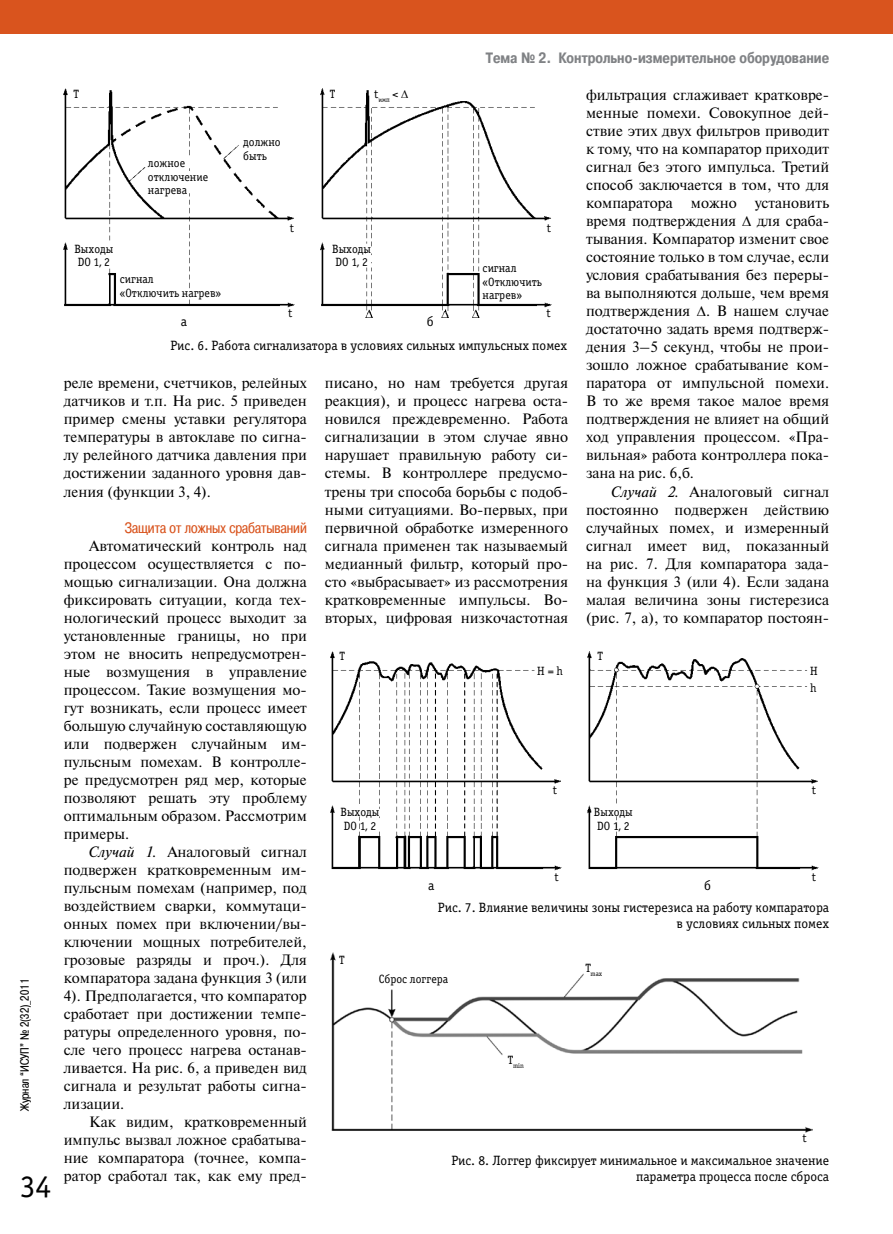
<style>
.page{position:relative;width:893px;height:1234px;background:#fff}
.page>*{position:absolute;margin:0;border:0;box-sizing:border-box;transform-origin:0 0}
.t1{font:31.5px "Officina Serif C";color:#000}
.t2{font:15px/18px "Newton C";color:#000;text-align:justify}
.t3{font:700 15px "Pragmatica Cond C";color:#808285}
.t4{font:15px "Pragmatica Cond C";color:#d9541e}
.t5{font:13.5px/16.2px "Officina Serif C";color:#000;text-align:right}
.t6{font:12px/13.5px "Officina Serif C";color:#000}
.t7{font:12px "Pragmatica Cond C";color:#000}
.t8{font:6.9px "Officina Serif C";color:#000}
.s1{font-style:italic}
</style>
<div class="page">
<div style="left:0;top:0;width:893px;height:34px;background:#d9541e"></div>
<img style="left:64px;top:88px;width:488px;height:229px">
<img style="left:330px;top:651px;width:488px;height:220px">
<img style="left:330px;top:952px;width:482px;height:181px">
<p class="t7" style="left:18px;top:1110px;width:134px;rotate:-90deg">Журнал “ИСУП” № 2(32)_2011</p>
<h1 class="t1" style="left:20px;top:1168px;width:33px">34</h1>
<p class="t3" style="left:486px;top:50px;width:345px">Тема № 2. Контрольно-измерительное оборудование</p>
<p class="t2" style="left:586px;top:86px;width:245px">фильтрация сглаживает кратковре&shy;менные помехи. Совокупное дей&shy;ствие этих двух фильтров приводит к тому, что на компаратор приходит сигнал без этого импульса. Третий способ заключается в том, что для компаратора можно установить время подтверждения ∆ для сраба&shy;тывания. Компаратор изменит свое состояние только в том случае, если условия срабатывания без переры&shy;ва выполняются дольше, чем время подтверждения ∆. В нашем случае достаточно задать время подтверж&shy;дения 3–5 секунд, чтобы не прои&shy;зошло ложное срабатывание ком&shy;паратора от импульсной помехи.<br>В то же время такое малое время подтверждения не влияет на общий ход управления процессом. «Пра&shy;вильная» работа контроллера пока&shy;зана на рис. 6,б.</p>
<p class="t2" style="left:586px;top:482px;width:245px;text-indent:26px"><span class="s1">Случай 2.</span> Аналоговый сигнал постоянно подвержен действию случайных помех, и измеренный сигнал имеет вид, показанный на рис. 7. Для компаратора зада&shy;на функция 3 (или 4). Если задана малая величина зоны гистерезиса (рис. 7, а), то компаратор постоян-</p>
<p class="t6" style="left:73px;top:87px;width:7px">T</p>
<p class="t6" style="left:330px;top:87px;width:7px">T</p>
<p class="t8" style="left:374px;top:96px;width:35px"><sup>t</sup>имп <sup>&lt;</sup> ∆</p>
<p class="t6" style="left:243px;top:135px;width:39px">должно быть</p>
<p class="t6" style="left:148px;top:157px;width:62px">ложное отключение нагрева</p>
<p class="t6" style="left:290px;top:221px;width:6px">t</p>
<p class="t6" style="left:547px;top:221px;width:6px">t</p>
<p class="t6" style="left:75px;top:242px;width:40px">Выходы<br>DO 1, 2</p>
<p class="t6" style="left:332px;top:242px;width:40px">Выходы<br>DO 1, 2</p>
<p class="t6" style="left:120px;top:272px;width:103px">сигнал<br>«Отключить нагрев»</p>
<p class="t6" style="left:483px;top:261px;width:61px">сигнал «Отключить нагрев»</p>
<p class="t6" style="left:288px;top:306px;width:6px">t</p>
<p class="t6" style="left:547px;top:306px;width:6px">t</p>
<p class="t5" style="left:181px;top:314px;width:8px">а</p>
<p class="t5" style="left:427px;top:314px;width:8px">б</p>
<p class="t5" style="left:170px;top:337px;width:398px">Рис. 6. Работа сигнализатора в условиях сильных импульсных помех</p>
<p class="t2" style="left:64px;top:374px;width:245px">реле времени, счетчиков, релейных датчиков и т.п. На рис. 5 приведен пример смены уставки регулятора температуры в автоклаве по сигна&shy;лу релейного датчика давления при достижении заданного уровня дав&shy;ления (функции 3, 4).</p>
<p class="t4" style="left:125px;top:519px;width:184px">Защита от ложных срабатываний</p>
<p class="t2" style="left:64px;top:536px;width:245px;text-indent:26px">Автоматический контроль над процессом осуществляется с по&shy;мощью сигнализации. Она должна фиксировать ситуации, когда тех&shy;нологический процесс выходит за установленные границы, но при этом не вносить непредусмотрен&shy;ные возмущения в управление процессом. Такие возмущения мо&shy;гут возникать, если процесс имеет большую случайную составляющую или подвержен случайным им&shy;пульсным помехам. В контролле&shy;ре предусмотрен ряд мер, которые позволяют решать эту проблему оптимальным образом. Рассмотрим примеры.</p>
<p class="t2" style="left:64px;top:842px;width:245px;text-indent:26px"><span class="s1">Случай 1.</span> Аналоговый сигнал подвержен кратковременным им&shy;пульсным помехам (например, под воздействием сварки, коммутаци&shy;онных помех при включении/вы&shy;ключении мощных потребителей, грозовые разряды и проч.). Для компаратора задана функция 3 (или 4). Предполагается, что компаратор сработает при достижении темпе&shy;ратуры определенного уровня, по&shy;сле чего процесс нагрева останав&shy;ливается. На рис. 6, а приведен вид сигнала и результат работы сигна&shy;лизации.</p>
<p class="t2" style="left:64px;top:1112px;width:245px;text-indent:26px">Как видим, кратковременный импульс вызвал ложное срабатыва&shy;ние компаратора (точнее, компа&shy;ратор сработал так, как ему пред-</p>
<p class="t2" style="left:325px;top:374px;width:245px">писано, но нам требуется другая реакция), и процесс нагрева оста&shy;новился преждевременно. Работа сигнализации в этом случае явно нарушает правильную работу си&shy;стемы. В контроллере предусмо&shy;трены три способа борьбы с подоб&shy;ными ситуациями. Во-первых, при первичной обработке измеренного сигнала применен так называемый медианный фильтр, который про&shy;сто «выбрасывает» из рассмотрения кратковременные импульсы. Во&shy;вторых, цифровая низкочастотная</p>
<p class="t6" style="left:340px;top:649px;width:7px">T</p>
<p class="t6" style="left:597px;top:649px;width:7px">T</p>
<p class="t6" style="left:537px;top:664px;width:27px">H = h</p>
<p class="t6" style="left:810px;top:662px;width:9px;line-height:17.1px">H h</p>
<p class="t6" style="left:553px;top:783px;width:6px">t</p>
<p class="t6" style="left:812px;top:783px;width:6px">t</p>
<p class="t6" style="left:341px;top:805px;width:40px">Выходы<br>DO 1, 2</p>
<p class="t6" style="left:594px;top:805px;width:40px">Выходы<br>DO 1, 2</p>
<p class="t6" style="left:554px;top:870px;width:6px">t</p>
<p class="t6" style="left:812px;top:870px;width:6px">t</p>
<p class="t5" style="left:428px;top:877px;width:8px">а</p>
<p class="t5" style="left:704px;top:877px;width:8px">б</p>
<p class="t5" style="left:438px;top:899px;width:393px">Рис. 7. Влияние величины зоны гистерезиса на работу компаратора в условиях сильных помех</p>
<p class="t6" style="left:339px;top:952px;width:7px">T</p>
<p class="t8" style="left:585px;top:969px;width:18px"><sup>T</sup>max</p>
<p class="t6" style="left:379px;top:971px;width:71px">Сброс логгера</p>
<p class="t8" style="left:508px;top:1061px;width:17px"><sup>T</sup>min</p>
<p class="t6" style="left:802px;top:1131px;width:6px">t</p>
<p class="t5" style="left:451px;top:1152px;width:379px">Рис. 8. Логгер фиксирует минимальное и максимальное значение параметра процесса после сброса</p>
</div>
